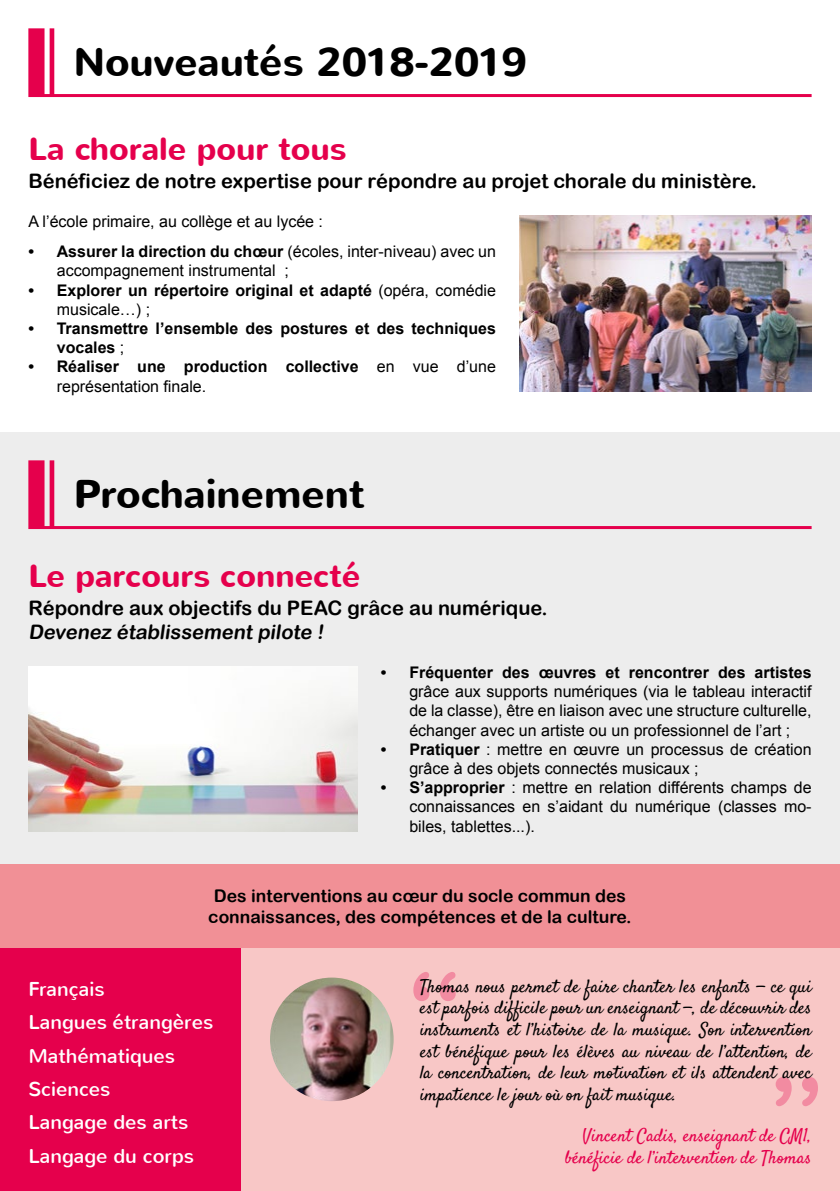
<style>
.page{position:relative;width:840px;height:1191px;background:#fff}
.page>*{position:absolute;margin:0;border:0;box-sizing:border-box;transform-origin:0 0}
.t1{font:100px "Arial Rounded MT Bold";color:#e5004c}
.t2{font:700 40px "Nunito";color:#000}
.t3{font:700 32px "Nunito";color:#e5004c}
.t4{font:20px/24px "Arial Rounded MT Bold";color:#000}
.t5{font:20px/33.4px "Nunito";color:#fff}
.t6{font:18px/21.6px "Satisfy";color:#000;text-align:justify}
.t7{font:18px/21.6px "Satisfy";color:#e5004c;text-align:right}
.t8{font:17.6px/21px "Arial Rounded MT Bold";color:#000;text-align:center}
.t9{font:16px/19.2px "Arial";color:#000}
.t10{font:700 16px/19.2px "Arial";color:#000}
.s1{font-weight:700}
.s2{font-weight:400}
</style>
<div class="page">
<div style="left:0;top:432px;width:839px;height:432px;background:#ededed"></div>
<div style="left:0;top:864px;width:839px;height:93px;background:#f19096"></div>
<div style="left:0;top:948px;width:241px;height:243px;background:#e5004c"></div>
<img style="left:28px;top:666px;width:329px;height:165px">
<div style="left:241px;top:948px;width:598px;height:243px;background:#f8c7c6"></div>
<svg style="left:28px;top:460px;width:783px;height:69px"></svg>
<svg style="left:28px;top:28px;width:783px;height:69px"></svg>
<img style="left:519px;top:215px;width:292px;height:176px">
<img style="left:270px;top:977px;width:123px;height:124px;border-radius:62px">
<h2 class="t2" style="left:74px;top:36px;width:454px">Nouveautés 2018-2019</h2>
<h3 class="t3" style="left:28px;top:128px;width:319px">La chorale pour tous</h3>
<p class="t4" style="left:28px;top:169px;width:730px">Bénéficiez de notre expertise pour répondre au projet chorale du ministère.</p>
<p class="t9" style="left:28px;top:212px;width:296px">A l’école primaire, au collège et au lycée :</p>
<p class="t9" style="left:57px;top:242px;width:440px;text-indent:-28px"><span class="s1">• Assurer la direction du chœur</span> (écoles, inter-niveau) avec un accompagnement instrumental ;</p>
<p class="t10" style="left:57px;top:281px;width:440px;text-indent:-28px">• Explorer un répertoire original et adapté <span class="s2">(opéra, comédie musicale…) ;</span></p>
<p class="t10" style="left:57px;top:319px;width:440px;text-indent:-28px">• Transmettre l’ensemble des postures et des techniques vocales <span class="s2">;</span></p>
<p class="t10" style="left:57px;top:358px;width:440px;text-indent:-28px">• Réaliser une production collective <span class="s2">en vue d’une représentation finale.</span></p>
<h2 class="t2" style="left:74px;top:468px;width:292px">Prochainement</h2>
<h3 class="t3" style="left:28px;top:554px;width:333px">Le parcours connecté</h3>
<p class="t4" style="left:28px;top:595px;width:520px">Répondre aux objectifs du PEAC grâce au numérique.<br>Devenez établissement pilote !</p>
<p class="t10" style="left:381px;top:663px;width:432px">• Fréquenter des œuvres et rencontrer des artistes</p>
<p class="t9" style="left:409px;top:682px;width:403px;text-align:justify">grâce aux supports numériques (via le tableau interactif de la classe), être en liaison avec une structure culturelle, échanger avec un artiste ou un professionnel de l’art ;</p>
<p class="t9" style="left:409px;top:739px;width:403px;text-indent:-28px"><span class="s1">• Pratiquer</span> : mettre en œuvre un processus de création grâce à des objets connectés musicaux ;</p>
<p class="t9" style="left:409px;top:778px;width:403px;text-align:justify;text-indent:-28px"><span class="s1">• S’approprier</span> : mettre en relation différents champs de connaissances en s’aidant du numérique (classes mo&shy;biles, tablettes...).</p>
<p class="t8" style="left:208px;top:885px;width:424px">Des interventions au cœur du socle commun des connaissances, des compétences et de la culture.</p>
<p class="t5" style="left:28px;top:972px;width:186px">Français<br>Langues étrangères<br>Mathématiques<br>Sciences<br>Langage des arts<br>Langage du corps</p>
<h1 class="t1" style="left:405px;top:950px;width:59px">‘‘</h1>
<p class="t6" style="left:420px;top:977px;width:393px">Thomas nous permet de faire chanter les enfants — ce qui est parfois difficile pour un enseignant —, de découvrir des instruments et l’histoire de la musique. Son intervention est bénéfique pour les élèves au niveau de l’attention, de la concentration, de leur motivation et ils attendent avec impatience le jour où on fait musique.</p>
<h1 class="t1" style="left:767px;top:1055px;width:59px">’’</h1>
<p class="t7" style="left:564px;top:1126px;width:248px">Vincent Cadis, enseignant de CM1, bénéficie de l’intervention de Thomas</p>
</div>
